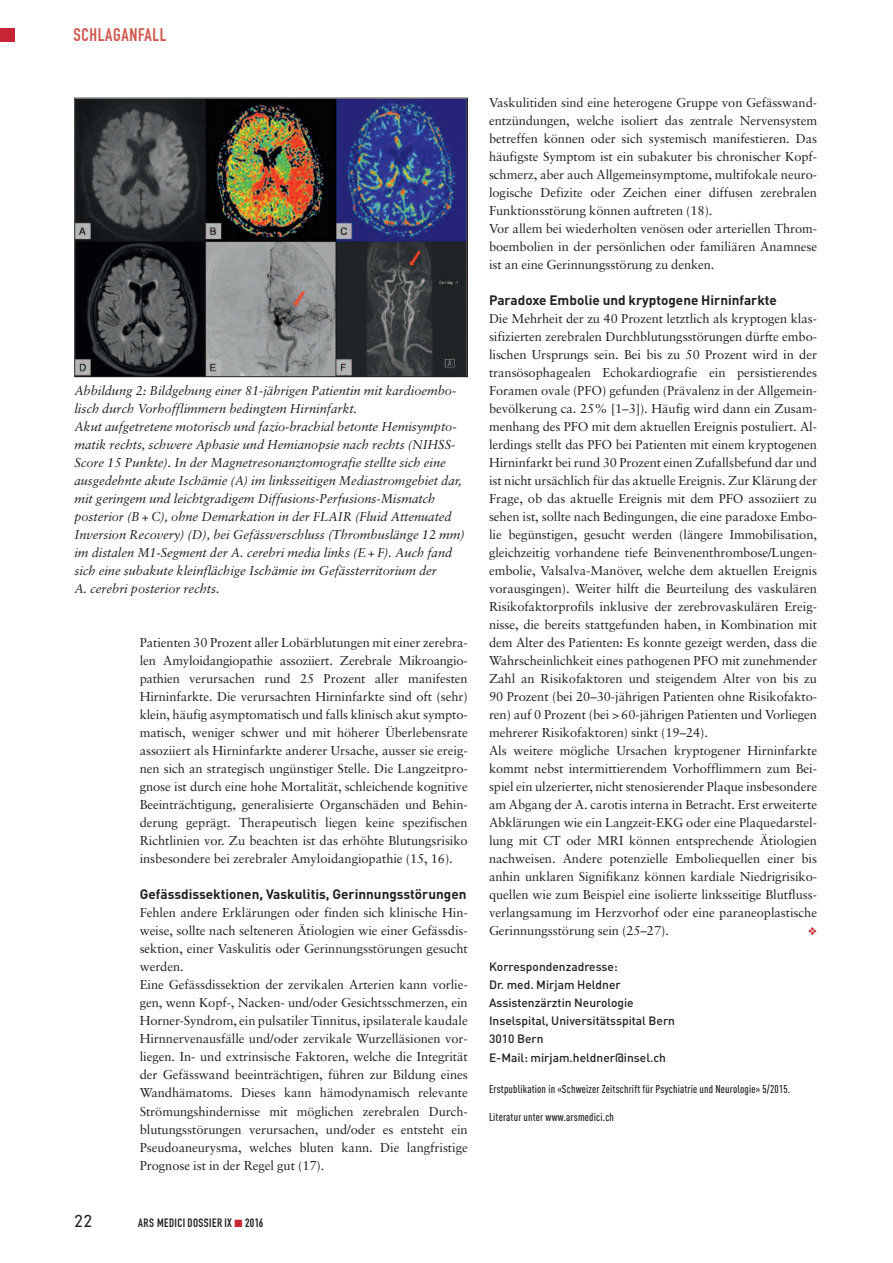
<style>
.page{position:relative;width:893px;height:1263px;background:#fff}
.page>*{position:absolute;margin:0;border:0;box-sizing:border-box;transform-origin:0 0}
.t1{font:18px "DIN Engschrift";letter-spacing:.035em;color:#d1574e}
.t2{font:300 16.5px "DIN Neuzeit Grotesk";color:#231f20}
.t3{font:700 13.5px "DIN";color:#231f20}
.t4{font:12.9px/18px "Sabon";letter-spacing:-.005em;color:#231f20}
.t5{font:italic 12.9px/18px "Sabon";letter-spacing:-.005em;color:#231f20}
.t6{font:500 12px/18px "DIN";color:#231f20}
.t7{font:12px "DIN Engschrift";letter-spacing:.035em;color:#231f20}
.t8{font:500 11.25px "DIN Cond";letter-spacing:.015em;color:#231f20}
.s1{color:#c82434}
</style>
<div class="page">
<div style="left:0;top:28px;width:15px;height:14px;background:#c82434"></div>
<img style="left:76px;top:100px;width:390px;height:275px">
<div style="left:74px;top:98px;width:394px;height:279px;border:1px solid #231f20"></div>
<h1 class="t1" style="left:73px;top:28px;width:95px">SCHLAGANFALL</h1>
<p class="t5" style="left:74px;top:383px;width:392px">Abbildung 2: Bildgebung einer 81-jährigen Patientin mit kardioembo&shy;lisch durch Vorhofflimmern bedingtem Hirninfarkt.<br>Akut aufgetretene motorisch und fazio-brachial betonte Hemisympto&shy;matik rechts, schwere Aphasie und Hemianopsie nach rechts (NIHSS-Score 15 Punkte). In der Magnetresonanztomografie stellte sich eine ausgedehnte akute Ischämie (A) im linksseitigen Mediastromgebiet dar, mit geringem und leichtgradigem Diffusions-Perfusions-Mismatch posterior (B + C), ohne Demarkation in der FLAIR (Fluid Attenuated Inversion Recovery) (D), bei Gefässverschluss (Thrombuslänge 12 mm) im distalen M1-Segment der A. cerebri media links (E + F). Auch fand sich eine subakute kleinflächige Ischämie im Gefässterritorium der<br>A. cerebri posterior rechts.</p>
<p class="t4" style="left:140px;top:635px;width:330px;text-align:justify">Patienten 30 Prozent aller Lobärblutungen mit einer zerebra&shy;len Amyloidangiopathie assoziiert. Zerebrale Mikroangio&shy;pathien verursachen rund 25 Prozent aller manifesten Hirninfarkte. Die verursachten Hirninfarkte sind oft (sehr) klein, häufig asymptomatisch und falls klinisch akut sympto&shy;matisch, weniger schwer und mit höherer Überlebensrate assoziiert als Hirninfarkte anderer Ursache, ausser sie ereig&shy;nen sich an strategisch ungünstiger Stelle. Die Langzeitpro&shy;gnose ist durch eine hohe Mortalität, schleichende kognitive Beeinträchtigung, generalisierte Organschäden und Behin&shy;derung geprägt. Therapeutisch liegen keine spezifischen Richtlinien vor. Zu beachten ist das erhöhte Blutungsrisiko insbesondere bei zerebraler Amyloidangiopathie (15, 16).</p>
<p class="t3" style="left:140px;top:887px;width:328px">Gefässdissektionen, Vaskulitis, Gerinnungsstörungen</p>
<p class="t4" style="left:140px;top:905px;width:330px">Fehlen andere Erklärungen oder finden sich klinische Hin&shy;weise, sollte nach selteneren Ätiologien wie einer Gefässdis&shy;sektion, einer Vaskulitis oder Gerinnungsstörungen gesucht werden.<br>Eine Gefässdissektion der zervikalen Arterien kann vorlie&shy;gen, wenn Kopf-, Nacken- und/oder Gesichtsschmerzen, ein Horner-Syndrom, ein pulsatiler Tinnitus, ipsilaterale kaudale Hirnnervenausfälle und/oder zervikale Wurzelläsionen vor&shy;liegen. In- und extrinsische Faktoren, welche die Integrität der Gefässwand beeinträchtigen, führen zur Bildung eines Wandhämatoms. Dieses kann hämodynamisch relevante Strömungshindernisse mit möglichen zerebralen Durch&shy;blutungsstörungen verursachen, und/oder es entsteht ein Pseudoaneurysma, welches bluten kann. Die langfristige Prognose ist in der Regel gut (17).</p>
<p class="t2" style="left:74px;top:1214px;width:20px">22</p>
<p class="t7" style="left:138px;top:1218px;width:127px">ARS MEDICI DOSSIER IX <span class="s1">■</span> 2016</p>
<p class="t4" style="left:489px;top:95px;width:330px">Vaskulitiden sind eine heterogene Gruppe von Gefässwand&shy;entzündungen, welche isoliert das zentrale Nervensystem betreffen können oder sich systemisch manifestieren. Das häufigste Symptom ist ein subakuter bis chronischer Kopf&shy;schmerz, aber auch Allgemeinsymptome, multifokale neuro&shy;logische Defizite oder Zeichen einer diffusen zerebralen Funktionsstörung können auftreten (18).<br>Vor allem bei wiederholten venösen oder arteriellen Throm&shy;boembolien in der persönlichen oder familiären Anamnese ist an eine Gerinnungsstörung zu denken.</p>
<p class="t3" style="left:489px;top:293px;width:289px">Paradoxe Embolie und kryptogene Hirninfarkte</p>
<p class="t4" style="left:489px;top:311px;width:330px">Die Mehrheit der zu 40 Prozent letztlich als kryptogen klas&shy;sifizierten zerebralen Durchblutungsstörungen dürfte embo&shy;lischen Ursprungs sein. Bei bis zu 50 Prozent wird in der transösophagealen Echokardiografie ein persistierendes Foramen ovale (PFO) gefunden (Prävalenz in der Allgemein&shy;bevölkerung ca. 25% [1–3]). Häufig wird dann ein Zusam&shy;menhang des PFO mit dem aktuellen Ereignis postuliert. Al&shy;lerdings stellt das PFO bei Patienten mit einem kryptogenen Hirninfarkt bei rund 30 Prozent einen Zufallsbefund dar und ist nicht ursächlich für das aktuelle Ereignis. Zur Klärung der Frage, ob das aktuelle Ereignis mit dem PFO assoziiert zu sehen ist, sollte nach Bedingungen, die eine paradoxe Embo&shy;lie begünstigen, gesucht werden (längere Immobilisation, gleichzeitig vorhandene tiefe Beinvenenthrombose/Lungen&shy;embolie, Valsalva-Manöver, welche dem aktuellen Ereignis vorausgingen). Weiter hilft die Beurteilung des vaskulären Risikofaktorprofils inklusive der zerebrovaskulären Ereig&shy;nisse, die bereits stattgefunden haben, in Kombination mit dem Alter des Patienten: Es konnte gezeigt werden, dass die Wahrscheinlichkeit eines pathogenen PFO mit zunehmender Zahl an Risikofaktoren und steigendem Alter von bis zu 90 Prozent (bei 20–30-jährigen Patienten ohne Risikofakto&shy;ren) auf 0 Prozent (bei &gt; 60-jährigen Patienten und Vorliegen mehrerer Risikofaktoren) sinkt (19–24).<br>Als weitere mögliche Ursachen kryptogener Hirninfarkte kommt nebst intermittierendem Vorhofflimmern zum Bei&shy;spiel ein ulzerierter, nicht stenosierender Plaque insbesondere am Abgang der A. carotis interna in Betracht. Erst erweiterte Abklärungen wie ein Langzeit-EKG oder eine Plaquedarstel&shy;lung mit CT oder MRI können entsprechende Ätiologien nachweisen. Andere potenzielle Emboliequellen einer bis anhin unklaren Signifikanz können kardiale Niedrigrisiko&shy;quellen wie zum Beispiel eine isolierte linksseitige Blutfluss&shy;verlangsamung im Herzvorhof oder eine paraneoplastische Gerinnungsstörung sein (25–27).</p>
<p class="t6" style="left:489px;top:958px;width:188px">Korrespondenzadresse:<br>Dr. med. Mirjam Heldner<br>Assistenzärztin Neurologie<br>Inselspital, Universitätsspital Bern<br>3010 Bern<br>E-Mail: mirjam.heldner@insel.ch</p>
<p class="t8" style="left:489px;top:1085px;width:303px">Erstpublikation in «Schweizer Zeitschrift für Psychiatrie und Neurologie» 5/2015.</p>
<p class="t8" style="left:489px;top:1113px;width:127px">Literatur unter www.arsmedici.ch</p>
</div>
